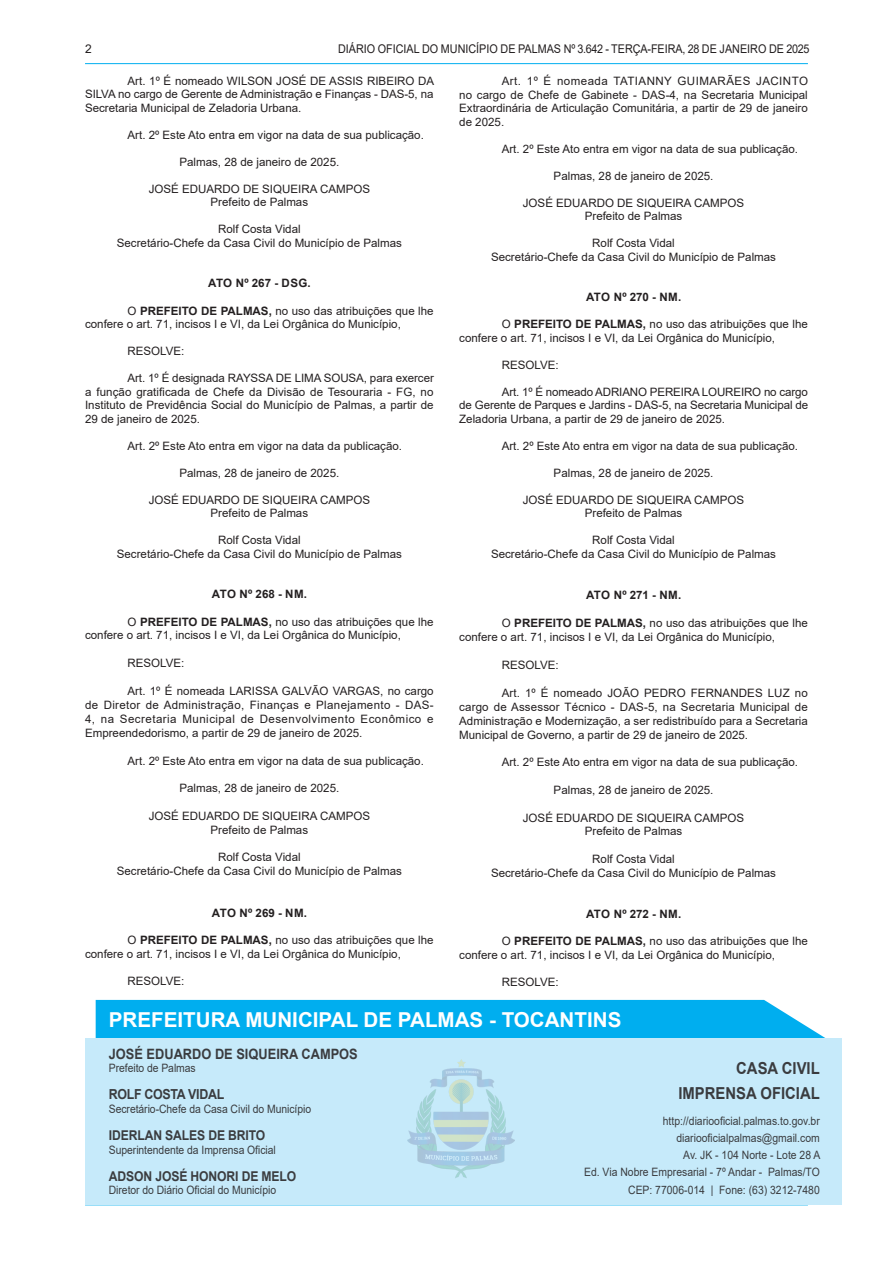
<style>
.page{position:relative;width:893px;height:1263px;background:#fff}
.page>*{position:absolute;margin:0;border:0;box-sizing:border-box;transform-origin:0 0}
.t1{font:700 20.55px "Arial";color:#fff}
.t2{font:700 16.5px/25.7px "Arial";color:#231f20;text-align:right;scale:.9 1}
.t3{font:700 14.25px "Arial";color:#231f20;scale:.9 1}
.t4{font:700 13.8px "Arial";letter-spacing:-.025em;color:#231f20;scale:.9 1}
.t5{font:700 13.5px "Arial";letter-spacing:-.01em;color:#231f20;scale:.9 1}
.t6{font:12px "Arial";color:#231f20;scale:.9 1}
.t7{font:12px "Arial";color:#231f20}
.t8{font:11.55px/13.5px "Arial";color:#231f20;text-align:center}
.t9{font:11.55px/17.1px "Arial";color:#231f20;text-align:right;scale:.9 1}
.t10{font:700 11.55px "Arial";letter-spacing:.015em;color:#231f20}
.s1{font-weight:700}
</style>
<div class="page">
<hr style="left:85px;top:63px;width:723px;height:1px;background:#00aeef">
<hr style="left:85px;top:1204px;width:723px;height:1px;background:#00aeef">
<div style="left:96px;top:1000px;width:729px;height:38px;background:#00aeef"></div>
<div style="left:85px;top:1038px;width:757px;height:166px;background:#c6eafa"></div>
<img style="left:408px;top:1060px;width:106px;height:118px">
<p class="t7" style="left:85px;top:40px;width:8px">2</p>
<p class="t6" style="left:338px;top:40px;width:525px">DIÁRIO OFICIAL DO MUNICÍPIO DE PALMAS Nº 3.642 - TERÇA-FEIRA, 28 DE JANEIRO DE 2025</p>
<p class="t8" style="left:85px;top:74px;width:351px;text-align:justify;text-indent:43px">Art. 1º É nomeado WILSON JOSÉ DE ASSIS RIBEIRO DA SILVA no cargo de Gerente de Administração e Finanças - DAS-5, na Secretaria Municipal de Zeladoria Urbana.</p>
<p class="t8" style="left:128px;top:128px;width:298px">Art. 2º Este Ato entra em vigor na data de sua publicação.</p>
<p class="t8" style="left:179px;top:155px;width:161px">Palmas, 28 de janeiro de 2025.</p>
<p class="t8" style="left:149px;top:182px;width:223px">JOSÉ EDUARDO DE SIQUEIRA CAMPOS<br>Prefeito de Palmas</p>
<p class="t8" style="left:117px;top:223px;width:286px">Rolf Costa Vidal<br>Secretário-Chefe da Casa Civil do Município de Palmas</p>
<p class="t10" style="left:208px;top:275px;width:104px">ATO Nº 267 - DSG.</p>
<p class="t8" style="left:85px;top:304px;width:350px;text-align:left;text-indent:43px">O <span class="s1">PREFEITO DE PALMAS,</span> no uso das atribuições que lhe confere o art. 71, incisos I e VI, da Lei Orgânica do Município,</p>
<p class="t8" style="left:128px;top:344px;width:58px">RESOLVE:</p>
<p class="t8" style="left:85px;top:371px;width:350px;text-align:justify;text-indent:43px">Art. 1º É designada RAYSSA DE LIMA SOUSA, para exercer a função gratificada de Chefe da Divisão de Tesouraria - FG, no Instituto de Previdência Social do Município de Palmas, a partir de 29 de janeiro de 2025.</p>
<p class="t8" style="left:128px;top:439px;width:276px">Art. 2º Este Ato entra em vigor na data da publicação.</p>
<p class="t8" style="left:179px;top:466px;width:161px">Palmas, 28 de janeiro de 2025.</p>
<p class="t8" style="left:149px;top:493px;width:223px">JOSÉ EDUARDO DE SIQUEIRA CAMPOS<br>Prefeito de Palmas</p>
<p class="t8" style="left:117px;top:533px;width:286px">Rolf Costa Vidal<br>Secretário-Chefe da Casa Civil do Município de Palmas</p>
<p class="t10" style="left:212px;top:586px;width:97px">ATO Nº 268 - NM.</p>
<p class="t8" style="left:85px;top:614px;width:350px;line-height:14px;text-align:left;text-indent:43px">O <span class="s1">PREFEITO DE PALMAS,</span> no uso das atribuições que lhe confere o art. 71, incisos I e VI, da Lei Orgânica do Município,</p>
<p class="t8" style="left:128px;top:656px;width:58px">RESOLVE:</p>
<p class="t8" style="left:85px;top:684px;width:350px;line-height:14px;text-align:justify;text-indent:43px">Art. 1º É nomeada LARISSA GALVÃO VARGAS, no cargo de Diretor de Administração, Finanças e Planejamento - DAS-4, na Secretaria Municipal de Desenvolvimento Econômico e Empreendedorismo, a partir de 29 de janeiro de 2025.</p>
<p class="t8" style="left:128px;top:754px;width:298px">Art. 2º Este Ato entra em vigor na data de sua publicação.</p>
<p class="t8" style="left:179px;top:781px;width:161px">Palmas, 28 de janeiro de 2025.</p>
<p class="t8" style="left:149px;top:809px;width:223px">JOSÉ EDUARDO DE SIQUEIRA CAMPOS<br>Prefeito de Palmas</p>
<p class="t8" style="left:117px;top:850px;width:286px">Rolf Costa Vidal<br>Secretário-Chefe da Casa Civil do Município de Palmas</p>
<p class="t10" style="left:212px;top:904px;width:97px">ATO Nº 269 - NM.</p>
<p class="t8" style="left:85px;top:933px;width:350px;text-align:left;text-indent:43px">O <span class="s1">PREFEITO DE PALMAS,</span> no uso das atribuições que lhe confere o art. 71, incisos I e VI, da Lei Orgânica do Município,</p>
<p class="t8" style="left:128px;top:974px;width:58px">RESOLVE:</p>
<p class="t8" style="left:459px;top:74px;width:350px;text-align:justify;text-indent:43px">Art. 1º É nomeada TATIANNY GUIMARÃES JACINTO no cargo de Chefe de Gabinete - DAS-4, na Secretaria Municipal Extraordinária de Articulação Comunitária, a partir de 29 de janeiro de 2025.</p>
<p class="t8" style="left:502px;top:142px;width:298px">Art. 2º Este Ato entra em vigor na data de sua publicação.</p>
<p class="t8" style="left:554px;top:169px;width:161px">Palmas, 28 de janeiro de 2025.</p>
<p class="t8" style="left:523px;top:196px;width:223px">JOSÉ EDUARDO DE SIQUEIRA CAMPOS<br>Prefeito de Palmas</p>
<p class="t8" style="left:491px;top:236px;width:286px">Rolf Costa Vidal<br>Secretário-Chefe da Casa Civil do Município de Palmas</p>
<p class="t10" style="left:586px;top:289px;width:97px">ATO Nº 270 - NM.</p>
<p class="t8" style="left:459px;top:317px;width:350px;text-align:left;text-indent:43px">O <span class="s1">PREFEITO DE PALMAS,</span> no uso das atribuições que lhe confere o art. 71, incisos I e VI, da Lei Orgânica do Município,</p>
<p class="t8" style="left:502px;top:358px;width:58px">RESOLVE:</p>
<p class="t8" style="left:459px;top:385px;width:350px;text-align:justify;text-indent:43px">Art. 1º É nomeado ADRIANO PEREIRA LOUREIRO no cargo de Gerente de Parques e Jardins - DAS-5, na Secretaria Municipal de Zeladoria Urbana, a partir de 29 de janeiro de 2025.</p>
<p class="t8" style="left:502px;top:439px;width:298px">Art. 2º Este Ato entra em vigor na data de sua publicação.</p>
<p class="t8" style="left:554px;top:466px;width:161px">Palmas, 28 de janeiro de 2025.</p>
<p class="t8" style="left:523px;top:493px;width:223px">JOSÉ EDUARDO DE SIQUEIRA CAMPOS<br>Prefeito de Palmas</p>
<p class="t8" style="left:491px;top:533px;width:286px">Rolf Costa Vidal<br>Secretário-Chefe da Casa Civil do Município de Palmas</p>
<p class="t10" style="left:586px;top:587px;width:97px">ATO Nº 271 - NM.</p>
<p class="t8" style="left:459px;top:616px;width:350px;line-height:14px;text-align:left;text-indent:43px">O <span class="s1">PREFEITO DE PALMAS,</span> no uso das atribuições que lhe confere o art. 71, incisos I e VI, da Lei Orgânica do Município,</p>
<p class="t8" style="left:502px;top:658px;width:58px">RESOLVE:</p>
<p class="t8" style="left:459px;top:686px;width:350px;line-height:14px;text-align:justify;text-indent:43px">Art. 1º É nomeado JOÃO PEDRO FERNANDES LUZ no cargo de Assessor Técnico - DAS-5, na Secretaria Municipal de Administração e Modernização, a ser redistribuído para a Secretaria Municipal de Governo, a partir de 29 de janeiro de 2025.</p>
<p class="t8" style="left:502px;top:755px;width:298px">Art. 2º Este Ato entra em vigor na data de sua publicação.</p>
<p class="t8" style="left:554px;top:783px;width:161px">Palmas, 28 de janeiro de 2025.</p>
<p class="t8" style="left:523px;top:810px;width:223px">JOSÉ EDUARDO DE SIQUEIRA CAMPOS<br>Prefeito de Palmas</p>
<p class="t8" style="left:491px;top:852px;width:286px">Rolf Costa Vidal<br>Secretário-Chefe da Casa Civil do Município de Palmas</p>
<p class="t10" style="left:586px;top:906px;width:97px">ATO Nº 272 - NM.</p>
<p class="t8" style="left:459px;top:934px;width:350px;text-align:left;text-indent:43px">O <span class="s1">PREFEITO DE PALMAS,</span> no uso das atribuições que lhe confere o art. 71, incisos I e VI, da Lei Orgânica do Município,</p>
<p class="t8" style="left:502px;top:975px;width:58px">RESOLVE:</p>
<h1 class="t1" style="left:109px;top:1005px;width:514px">PREFEITURA MUNICIPAL DE PALMAS - TOCANTINS</h1>
<p class="t3" style="left:109px;top:1044px;width:278px">JOSÉ EDUARDO DE SIQUEIRA CAMPOS</p>
<p class="t9" style="left:109px;top:1059px;width:98px">Prefeito de Palmas</p>
<p class="t4" style="left:109px;top:1085px;width:130px">ROLF COSTA VIDAL</p>
<p class="t9" style="left:109px;top:1100px;width:226px">Secretário-Chefe da Casa Civil do Município</p>
<p class="t5" style="left:109px;top:1126px;width:175px">IDERLAN SALES DE BRITO</p>
<p class="t9" style="left:109px;top:1141px;width:187px">Superintendente da Imprensa Oficial</p>
<p class="t5" style="left:109px;top:1166px;width:210px">ADSON JOSÉ HONORI DE MELO</p>
<p class="t9" style="left:109px;top:1181px;width:187px">Diretor do Diário Oficial do Município</p>
<h2 class="t2" style="left:678px;top:1055px;width:159px">CASA CIVIL<br>IMPRENSA OFICIAL</h2>
<p class="t9" style="left:584px;top:1112px;width:264px">http://diariooficial.palmas.to.gov.br diariooficialpalmas@gmail.com<br>Av. JK - 104 Norte - Lote 28 A<br>Ed. Via Nobre Empresarial - 7º Andar - Palmas/TO CEP: 77006-014 | Fone: (63) 3212-7480</p>
</div>
